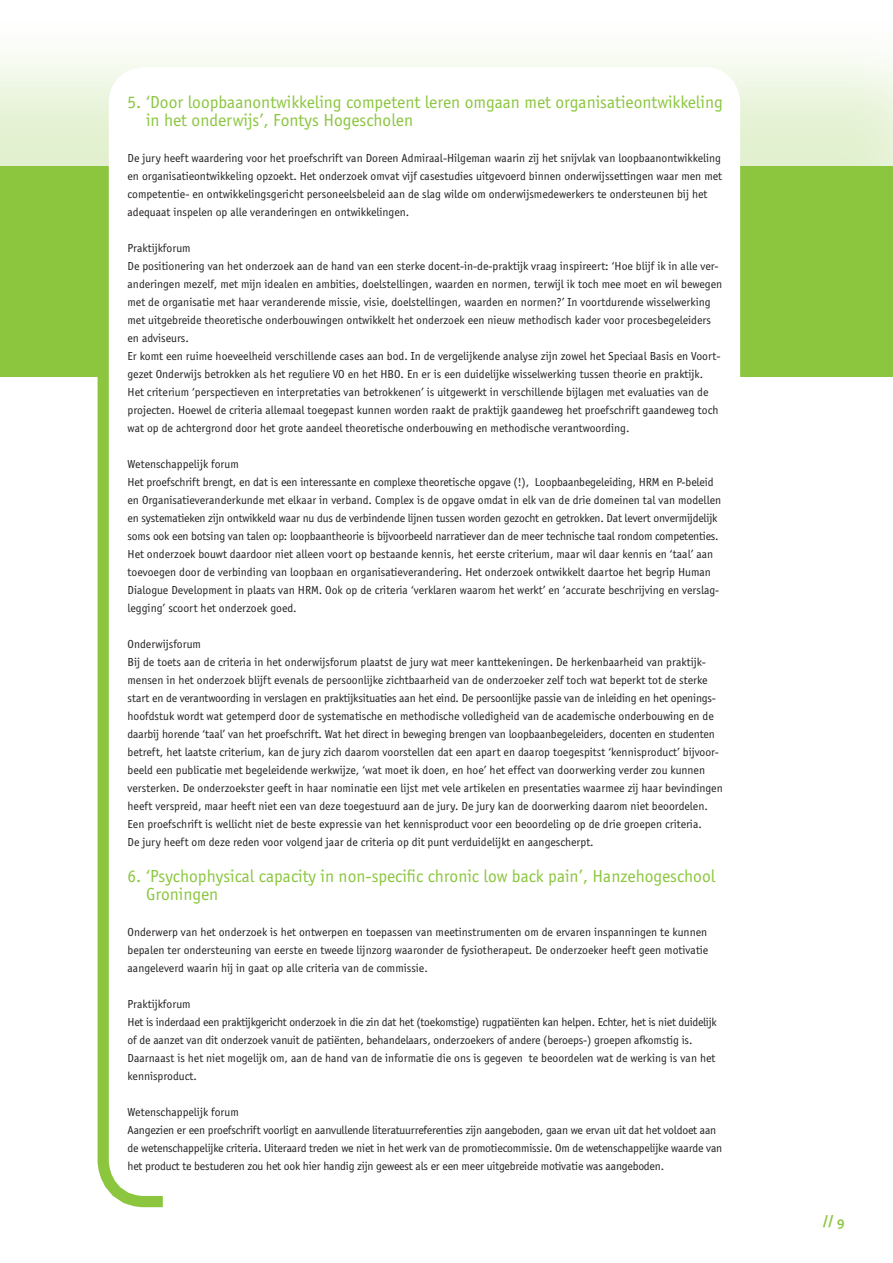
<style>
.page{position:relative;width:893px;height:1263px;background:#fff}
.page>*{position:absolute;margin:0;border:0;box-sizing:border-box;transform-origin:0 0}
.t1{font:18px/18px "Officina Sans";color:#8bc63e}
.t2{font:700 13.5px "Scala Sans";color:#8bc63e}
.t3{font:12px/18px "Officina Sans";color:#231f20}
</style>
<div class="page">
<svg style="left:97px;top:377px;width:66px;height:831px;background:#9acd57"></svg>
<div style="left:0;top:6px;width:893px;height:353px;background:#8bc63e;opacity:.25"></div>
<div style="left:0;top:167px;width:893px;height:210px;background:#8bc63e"></div>
<div style="left:128px;top:86px;width:593px;height:1091px;background:#fff;border-radius:17px"></div>
<div style="left:109px;top:67px;width:631px;height:1129px;border:38px solid #fff;border-radius:17px"></div>
<h1 class="t1" style="left:146px;top:93px;width:578px;text-indent:-18px">5. ‘Door loopbaanontwikkeling competent leren omgaan met organisatieontwikkeling in het onderwijs’, Fontys Hogescholen</h1>
<p class="t3" style="left:128px;top:149px;width:596px">De jury heeft waardering voor het proefschrift van Doreen Admiraal-Hilgeman waarin zij het snijvlak van loopbaanontwikkeling en organisatieontwikkeling opzoekt. Het onderzoek omvat vijf casestudies uitgevoerd binnen onderwijssettingen waar men met competentie- en ontwikkelingsgericht personeelsbeleid aan de slag wilde om onderwijsmedewerkers te ondersteunen bij het adequaat inspelen op alle veranderingen en ontwikkelingen.</p>
<p class="t3" style="left:128px;top:239px;width:596px">Praktijkforum<br>De positionering van het onderzoek aan de hand van een sterke docent-in-de-praktijk vraag inspireert: ‘Hoe blijf ik in alle ver&shy;anderingen mezelf, met mijn idealen en ambities, doelstellingen, waarden en normen, terwijl ik toch mee moet en wil bewegen met de organisatie met haar veranderende missie, visie, doelstellingen, waarden en normen?’ In voortdurende wisselwerking met uitgebreide theoretische onderbouwingen ontwikkelt het onderzoek een nieuw methodisch kader voor procesbegeleiders en adviseurs.<br>Er komt een ruime hoeveelheid verschillende cases aan bod. In de vergelijkende analyse zijn zowel het Speciaal Basis en Voort&shy;gezet Onderwijs betrokken als het reguliere VO en het HBO. En er is een duidelijke wisselwerking tussen theorie en praktijk.<br>Het criterium ‘perspectieven en interpretaties van betrokkenen’ is uitgewerkt in verschillende bijlagen met evaluaties van de projecten. Hoewel de criteria allemaal toegepast kunnen worden raakt de praktijk gaandeweg het proefschrift gaandeweg toch wat op de achtergrond door het grote aandeel theoretische onderbouwing en methodische verantwoording.</p>
<p class="t3" style="left:128px;top:455px;width:595px">Wetenschappelijk forum<br>Het proefschrift brengt, en dat is een interessante en complexe theoretische opgave (!), Loopbaanbegeleiding, HRM en P-beleid en Organisatieveranderkunde met elkaar in verband. Complex is de opgave omdat in elk van de drie domeinen tal van modellen en systematieken zijn ontwikkeld waar nu dus de verbindende lijnen tussen worden gezocht en getrokken. Dat levert onvermijdelijk soms ook een botsing van talen op: loopbaantheorie is bijvoorbeeld narratiever dan de meer technische taal rondom competenties.<br>Het onderzoek bouwt daardoor niet alleen voort op bestaande kennis, het eerste criterium, maar wil daar kennis en ‘taal’ aan toevoegen door de verbinding van loopbaan en organisatieverandering. Het onderzoek ontwikkelt daartoe het begrip Human Dialogue Development in plaats van HRM. Ook op de criteria ‘verklaren waarom het werkt’ en ‘accurate beschrijving en verslag&shy;legging’ scoort het onderzoek goed.</p>
<p class="t3" style="left:128px;top:635px;width:597px">Onderwijsforum<br>Bij de toets aan de criteria in het onderwijsforum plaatst de jury wat meer kanttekeningen. De herkenbaarheid van praktijk&shy;mensen in het onderzoek blijft evenals de persoonlijke zichtbaarheid van de onderzoeker zelf toch wat beperkt tot de sterke start en de verantwoording in verslagen en praktijksituaties aan het eind. De persoonlijke passie van de inleiding en het openings&shy;hoofdstuk wordt wat getemperd door de systematische en methodische volledigheid van de academische onderbouwing en de daarbij horende ‘taal’ van het proefschrift. Wat het direct in beweging brengen van loopbaanbegeleiders, docenten en studenten betreft, het laatste criterium, kan de jury zich daarom voorstellen dat een apart en daarop toegespitst ‘kennisproduct’ bijvoor&shy;beeld een publicatie met begeleidende werkwijze, ‘wat moet ik doen, en hoe’ het effect van doorwerking verder zou kunnen versterken. De onderzoekster geeft in haar nominatie een lijst met vele artikelen en presentaties waarmee zij haar bevindingen heeft verspreid, maar heeft niet een van deze toegestuurd aan de jury. De jury kan de doorwerking daarom niet beoordelen.<br>Een proefschrift is wellicht niet de beste expressie van het kennisproduct voor een beoordeling op de drie groepen criteria.<br>De jury heeft om deze reden voor volgend jaar de criteria op dit punt verduidelijkt en aangescherpt.</p>
<h1 class="t1" style="left:146px;top:867px;width:571px;text-indent:-18px">6. ‘Psychophysical capacity in non-specific chronic low back pain’, Hanzehogeschool<br>Groningen</h1>
<p class="t3" style="left:128px;top:923px;width:582px;text-align:justify">Onderwerp van het onderzoek is het ontwerpen en toepassen van meetinstrumenten om de ervaren inspanningen te kunnen bepalen ter ondersteuning van eerste en tweede lijnzorg waaronder de fysiotherapeut. De onderzoeker heeft geen motivatie aangeleverd waarin hij in gaat op alle criteria van de commissie.</p>
<p class="t3" style="left:128px;top:995px;width:591px">Praktijkforum<br>Het is inderdaad een praktijkgericht onderzoek in die zin dat het (toekomstige) rugpatiënten kan helpen. Echter, het is niet duidelijk of de aanzet van dit onderzoek vanuit de patiënten, behandelaars, onderzoekers of andere (beroeps-) groepen afkomstig is.<br>Daarnaast is het niet mogelijk om, aan de hand van de informatie die ons is gegeven te beoordelen wat de werking is van het kennisproduct.</p>
<p class="t3" style="left:128px;top:1103px;width:596px">Wetenschappelijk forum<br>Aangezien er een proefschrift voorligt en aanvullende literatuurreferenties zijn aangeboden, gaan we ervan uit dat het voldoet aan de wetenschappelijke criteria. Uiteraard treden we niet in het werk van de promotiecommissie. Om de wetenschappelijke waarde van het product te bestuderen zou het ook hier handig zijn geweest als er een meer uitgebreide motivatie was aangeboden.</p>
<p class="t2" style="left:823px;top:1212px;width:23px">// 9</p>
</div>
